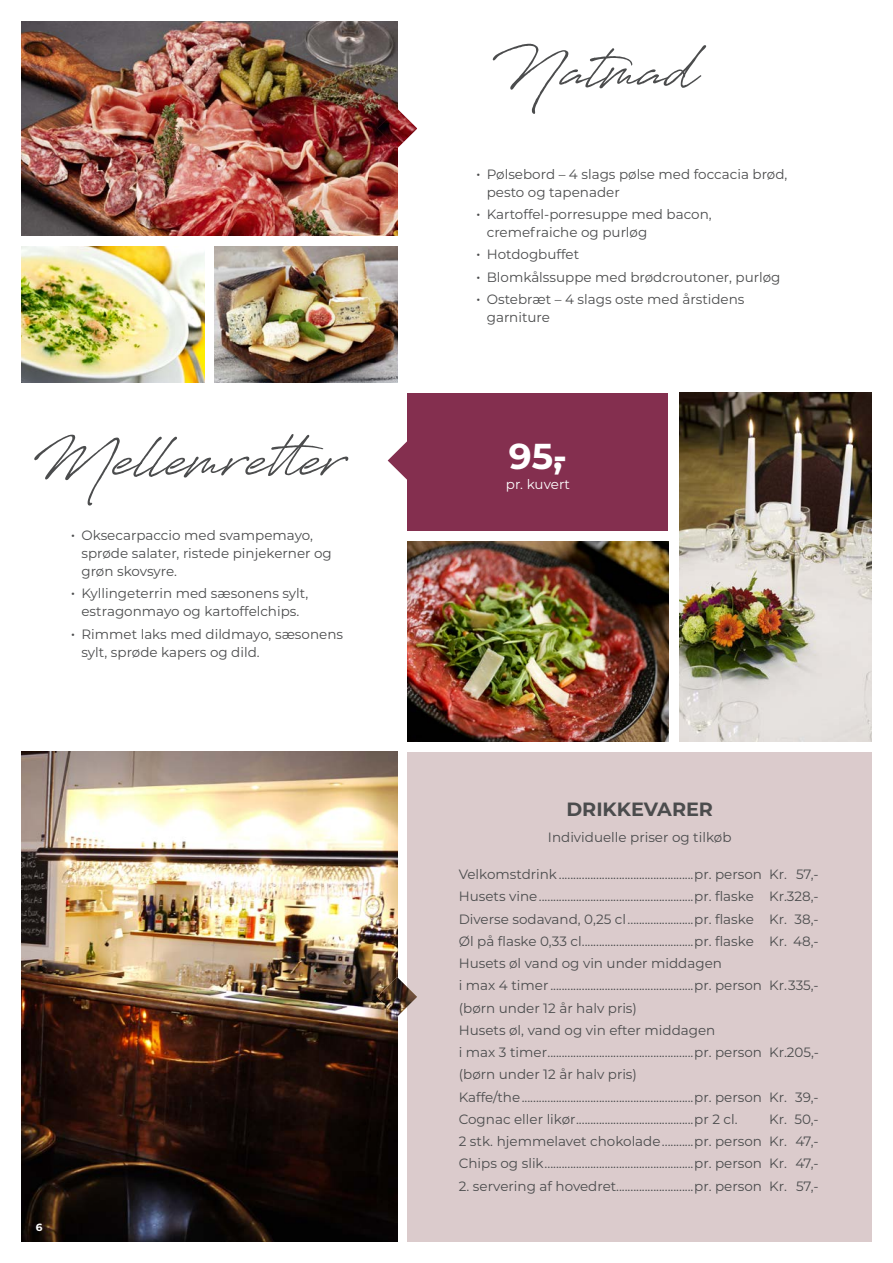
<style>
.page{position:relative;width:893px;height:1263px;background:#fff}
.page>*{position:absolute;margin:0;border:0;box-sizing:border-box;transform-origin:0 0}
.Overskrift{font:60px "Antro Vectra Bolder";color:#4b4c4d}
.t1{font:700 36px "Montserrat";color:#fff}
.t2{font:700 19.2px "Montserrat";color:#4b4c4d}
.t3{font:13.5px/18px "Montserrat";color:#4b4c4d}
.t4{font:13.5px "Montserrat";color:#fff}
.Brød{font:700 10.5px "Montserrat";color:#fff}
.s1{font-weight:700;font-size:12px}
</style>
<div class="page">
<div style="left:408px;top:752px;width:464px;height:490px;background:#dbcbcc"></div>
<div style="left:408px;top:393px;width:260px;height:138px;background:#842f4f"></div>
<svg style="left:388px;top:441px;width:20px;height:39px"></svg>
<img style="left:408px;top:541px;width:260px;height:200px">
<img style="left:21px;top:752px;width:376px;height:490px">
<img style="left:679px;top:393px;width:193px;height:348px">
<img style="left:377px;top:977px;width:40px;height:40px">
<img style="left:21px;top:246px;width:183px;height:136px">
<img style="left:21px;top:21px;width:376px;height:215px">
<img style="left:214px;top:246px;width:183px;height:136px">
<img style="left:377px;top:109px;width:40px;height:39px">
<p class="Overskrift" style="left:29px;top:417px;width:317px">Mellemretter</p>
<p class="t3" style="left:81px;top:526px;width:252px;text-indent:-10px"><span class="s1">·</span> Oksecarpaccio med svampemayo, sprøde salater, ristede pinjekerner og grøn skovsyre.</p>
<p class="t3" style="left:71px;top:584px;width:239px;text-align:center"><span class="s1">·</span> Kyllingeterrin med sæsonens sylt, estragonmayo og kartoffelchips.</p>
<p class="t3" style="left:81px;top:624px;width:263px;text-indent:-10px"><span class="s1">·</span> Rimmet laks med dildmayo, sæsonens sylt, sprøde kapers og dild.</p>
<p class="Brød" style="left:36px;top:1219px;width:8px">6</p>
<p class="Overskrift" style="left:488px;top:28px;width:209px">Natmad</p>
<p class="t3" style="left:487px;top:165px;width:302px;text-indent:-10px"><span class="s1">·</span> Pølsebord – 4 slags pølse med foccacia brød, pesto og tapenader</p>
<p class="t3" style="left:487px;top:205px;width:226px;text-indent:-10px"><span class="s1">·</span> Kartoffel-porresuppe med bacon, cremefraiche og purløg</p>
<p class="t3" style="left:477px;top:245px;width:104px"><span class="s1">·</span> Hotdogbuffet</p>
<p class="t3" style="left:477px;top:267px;width:305px"><span class="s1">·</span> Blomkålssuppe med brødcroutoner, purløg</p>
<p class="t3" style="left:487px;top:290px;width:259px;text-indent:-10px"><span class="s1">·</span> Ostebræt – 4 slags oste med årstidens garniture</p>
<p class="t1" style="left:509px;top:431px;width:60px">95,-</p>
<p class="t4" style="left:506px;top:475px;width:66px">pr. kuvert</p>
<p class="t2" style="left:566px;top:796px;width:148px">DRIKKEVARER</p>
<p class="t3" style="left:548px;top:828px;width:185px">Individuelle priser og tilkøb</p>
<p class="t3" style="left:459px;top:865px;width:362px">Velkomstdrink...............................................pr. person Kr. 57,-</p>
<p class="t3" style="left:459px;top:887px;width:362px">Husets vine......................................................pr. flaske Kr.328,-</p>
<p class="t3" style="left:459px;top:909px;width:362px">Diverse sodavand, 0,25 cl.......................pr. flaske Kr. 38,-</p>
<p class="t3" style="left:459px;top:932px;width:362px">Øl på flaske 0,33 cl.......................................pr. flaske Kr. 48,-</p>
<p class="t3" style="left:459px;top:954px;width:265px">Husets øl vand og vin under middagen</p>
<p class="t3" style="left:459px;top:976px;width:362px">i max 4 timer ..................................................pr. person Kr.335,-</p>
<p class="t3" style="left:459px;top:998px;width:180px">(børn under 12 år halv pris)</p>
<p class="t3" style="left:459px;top:1021px;width:258px">Husets øl, vand og vin efter middagen</p>
<p class="t3" style="left:459px;top:1043px;width:362px">i max 3 timer...................................................pr. person Kr.205,-</p>
<p class="t3" style="left:459px;top:1065px;width:180px">(børn under 12 år halv pris)</p>
<p class="t3" style="left:459px;top:1087px;width:362px">Kaffe/the............................................................pr. person Kr. 39,-</p>
<p class="t3" style="left:459px;top:1110px;width:280px">Cognac eller likør.........................................pr 2 cl.</p>
<p class="t3" style="left:769px;top:1110px;width:51px">Kr. 50,-</p>
<p class="t3" style="left:459px;top:1132px;width:362px">2 stk. hjemmelavet chokolade...........pr. person Kr. 47,-</p>
<p class="t3" style="left:459px;top:1154px;width:362px">Chips og slik....................................................pr. person Kr. 47,-</p>
<p class="t3" style="left:459px;top:1176px;width:362px">2. servering af hovedret...........................pr. person Kr. 57,-</p>
</div>
